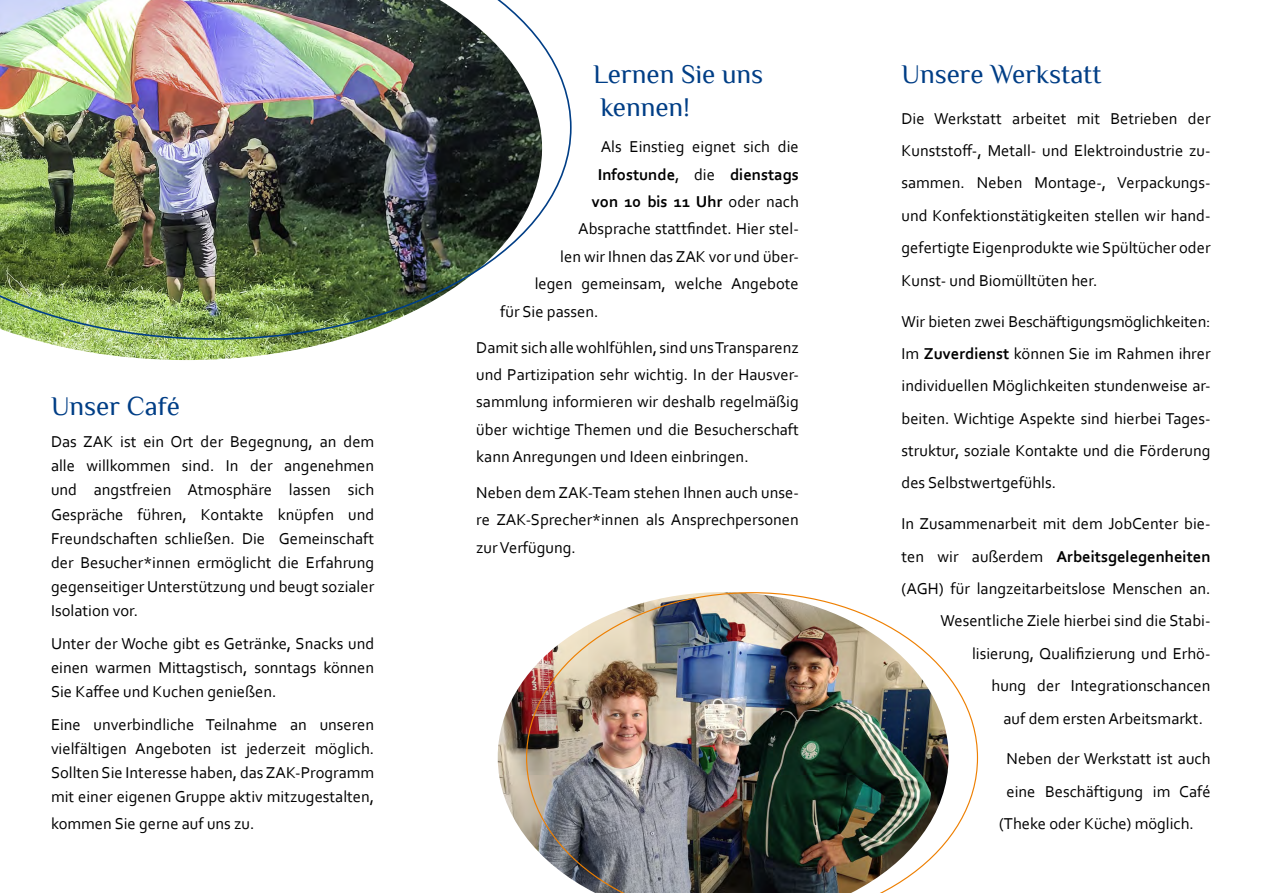
<style>
.page{position:relative;width:1263px;height:893px;background:#fff}
.page>*{position:absolute;margin:0;border:0;box-sizing:border-box;transform-origin:0 0}
.t1{font:27px/33.5px "Philosopher";color:#003e86}
.t2{font:16.5px/24.2px "Corbel";color:#000;text-align:justify}
.t3{font:700 16.5px "Corbel";color:#000}
.s1{font-weight:400}
.s2{font-weight:700}
</style>
<div class="page">
<img style="left:35px;top:340px;width:302px;height:20px">
<img style="left:0;top:0;width:572px;height:340px">
<img style="left:498px;top:677px;width:28px;height:160px">
<img style="left:526px;top:592px;width:452px;height:301px">
<h1 class="t1" style="left:51px;top:389px;width:130px">Unser Café</h1>
<p class="t2" style="left:51px;top:429px;width:325px">Das ZAK ist ein Ort der Begegnung, an dem alle willkommen sind. In der angenehmen und angstfreien Atmosphäre lassen sich Gespräche führen, Kontakte knüpfen und Freundschaften schließen. Die Gemeinschaft der Besucher*innen ermöglicht die Erfahrung gegenseitiger Unterstützung und beugt sozialer Isolation vor.</p>
<p class="t2" style="left:51px;top:631px;width:325px">Unter der Woche gibt es Getränke, Snacks und einen warmen Mittagstisch, sonntags können Sie Kaffee und Kuchen genießen.</p>
<p class="t2" style="left:51px;top:712px;width:325px">Eine unverbindliche Teilnahme an unseren vielfältigen Angeboten ist jederzeit möglich.<br>Sollten Sie Interesse haben, das ZAK-Programm mit einer eigenen Gruppe aktiv mitzugestalten,</p>
<p class="t2" style="left:51px;top:811px;width:205px">kommen Sie gerne auf uns zu.</p>
<h1 class="t1" style="left:593px;top:57px;width:172px">Lernen Sie uns kennen!</h1>
<p class="t2" style="left:601px;top:134px;width:200px">Als Einstieg eignet sich die</p>
<p class="t3" style="left:598px;top:164px;width:203px">Infostunde<span class="s1">, die</span> dienstags</p>
<p class="t3" style="left:592px;top:191px;width:208px">von 10 bis 11 Uhr <span class="s1">oder nach</span></p>
<p class="t2" style="left:578px;top:216px;width:222px">Absprache stattfindet. Hier stel-</p>
<p class="t2" style="left:560px;top:244px;width:240px">len wir Ihnen das ZAK vor und über-</p>
<p class="t2" style="left:535px;top:271px;width:265px">legen gemeinsam, welche Angebote</p>
<p class="t2" style="left:500px;top:299px;width:100px">für Sie passen.</p>
<p class="t2" style="left:476px;top:333px;width:324px;line-height:27.5px">Damit sich alle wohlfühlen, sind uns Transparenz und Partizipation sehr wichtig. In der Hausver&shy;sammlung informieren wir deshalb regelmäßig über wichtige Themen und die Besucherschaft kann Anregungen und Ideen einbringen.</p>
<p class="t2" style="left:476px;top:478px;width:324px;line-height:27.5px">Neben dem ZAK-Team stehen Ihnen auch unse&shy;re ZAK-Sprecher*innen als Ansprechpersonen zur Verfügung.</p>
<h1 class="t1" style="left:901px;top:57px;width:202px">Unsere Werkstatt</h1>
<p class="t2" style="left:901px;top:102px;width:311px;line-height:32.4px">Die Werkstatt arbeitet mit Betrieben der Kunststoff-, Metall- und Elektroindustrie zu&shy;sammen. Neben Montage-, Verpackungs&shy;und Konfektionstätigkeiten stellen wir hand&shy;gefertigte Eigenprodukte wie Spültücher oder Kunst- und Biomülltüten her.</p>
<p class="t2" style="left:901px;top:304px;width:311px;line-height:32.4px">Wir bieten zwei Beschäftigungsmöglichkeiten:<br>Im <span class="s2">Zuverdienst</span> können Sie im Rahmen ihrer individuellen Möglichkeiten stundenweise ar&shy;beiten. Wichtige Aspekte sind hierbei Tages&shy;struktur, soziale Kontakte und die Förderung des Selbstwertgefühls.</p>
<p class="t2" style="left:901px;top:511px;width:311px">In Zusammenarbeit mit dem JobCenter bie-</p>
<p class="t3" style="left:901px;top:546px;width:311px"><span class="s1">ten wir außerdem</span> Arbeitsgelegenheiten</p>
<p class="t2" style="left:901px;top:576px;width:310px">(AGH) für langzeitarbeitslose Menschen an.</p>
<p class="t2" style="left:940px;top:608px;width:272px">Wesentliche Ziele hierbei sind die Stabi-</p>
<p class="t2" style="left:972px;top:641px;width:240px">lisierung, Qualifizierung und Erhö-</p>
<p class="t2" style="left:991px;top:673px;width:220px">hung der Integrationschancen</p>
<p class="t2" style="left:1003px;top:706px;width:201px">auf dem ersten Arbeitsmarkt.</p>
<p class="t2" style="left:1006px;top:746px;width:206px">Neben der Werkstatt ist auch</p>
<p class="t2" style="left:1006px;top:779px;width:206px">eine Beschäftigung im Café</p>
<p class="t2" style="left:999px;top:811px;width:196px">(Theke oder Küche) möglich.</p>
</div>
